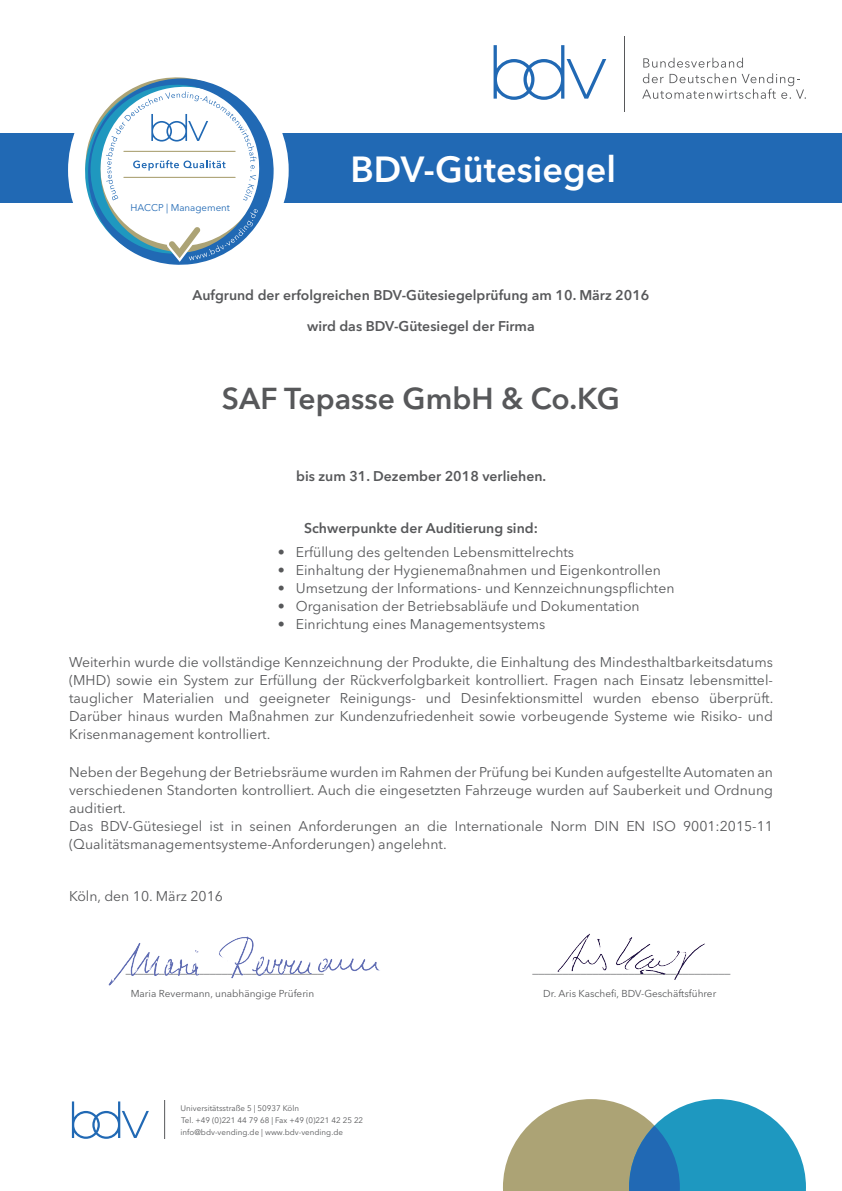
<style>
.page{position:relative;width:842px;height:1191px;background:#fff}
.page>*{position:absolute;margin:0;border:0;box-sizing:border-box;transform-origin:0 0}
.t1{font:600 36px "Avenir Next LT Pro";color:#fff}
.t2{font:600 30px "Avenir Next LT Pro";color:#57585a}
.t3{font:14px/18px "Avenir Next LT Pro";color:#57585a}
.t4{font:600 14px/30px "Avenir Next LT Pro";color:#57585a;text-align:center}
.t5{font:10px "Avenir Next LT Pro";color:#57585a}
.t6{font:9.7px "Avenir Next LT Pro";color:#2169b4}
.t7{font:8px/12.3px "Avenir Next LT Com";color:#57585a}
</style>
<div class="page">
<svg style="left:642px;top:58px;width:164px;height:41px"></svg>
<hr style="left:624px;top:36px;width:1px;height:75px;background:#57585a">
<svg style="left:494px;top:45px;width:112px;height:55px"></svg>
<div style="left:0;top:133px;width:842px;height:70px;background:#2169b4"></div>
<svg style="left:72px;top:1101px;width:77px;height:37px"></svg>
<hr style="left:164px;top:1100px;width:1px;height:39px;background:#57585a">
<svg style="left:503px;top:1099px;width:303px;height:92px"></svg>
<div style="left:68px;top:60px;width:221px;height:220px;background:#fff;border-radius:50%"></div>
<svg style="left:85px;top:77px;width:189px;height:188px"></svg>
<img style="left:557px;top:933px;width:148px;height:47px">
<img style="left:108px;top:936px;width:272px;height:50px">
<p class="t6" style="left:130px;top:202px;width:101px">HACCP | Management</p>
<h1 class="t1" style="left:351px;top:147px;width:267px">BDV-Gütesiegel</h1>
<p class="t4" style="left:192px;top:280px;width:458px">Aufgrund der erfolgreichen BDV-Gütesiegelprüfung am 10. März 2016 wird das BDV-Gütesiegel der Firma</p>
<h2 class="t2" style="left:222px;top:380px;width:400px">SAF Tepasse GmbH &amp; Co.KG</h2>
<p class="t4" style="left:296px;top:460px;width:252px">bis zum 31. Dezember 2018 verliehen.</p>
<p class="t4" style="left:304px;top:512px;width:235px">Schwerpunkte der Auditierung sind:</p>
<p class="t3" style="left:278px;top:542px;width:298px">• Erfüllung des geltenden Lebensmittelrechts</p>
<p class="t3" style="left:278px;top:560px;width:384px">• Einhaltung der Hygienemaßnahmen und Eigenkontrollen</p>
<p class="t3" style="left:278px;top:578px;width:398px">• Umsetzung der Informations- und Kennzeichnungspflichten</p>
<p class="t3" style="left:278px;top:596px;width:363px">• Organisation der Betriebsabläufe und Dokumentation</p>
<p class="t3" style="left:278px;top:614px;width:269px">• Einrichtung eines Managementsystems</p>
<p class="t3" style="left:69px;top:652px;width:706px">Weiterhin wurde die vollständige Kennzeichnung der Produkte, die Einhaltung des Mindesthaltbarkeitsdatums (MHD) sowie ein System zur Erfüllung der Rückverfolgbarkeit kontrolliert. Fragen nach Einsatz lebensmittel&shy;tauglicher Materialien und geeigneter Reinigungs- und Desinfektionsmittel wurden ebenso überprüft.<br>Darüber hinaus wurden Maßnahmen zur Kundenzufriedenheit sowie vorbeugende Systeme wie Risiko- und Krisenmanagement kontrolliert.</p>
<p class="t3" style="left:69px;top:762px;width:705px">Neben der Begehung der Betriebsräume wurden im Rahmen der Prüfung bei Kunden aufgestellte Automaten an verschiedenen Standorten kontrolliert. Auch die eingesetzten Fahrzeuge wurden auf Sauberkeit und Ordnung auditiert.<br>Das BDV-Gütesiegel ist in seinen Anforderungen an die Internationale Norm DIN EN ISO 9001:2015-11 (Qualitätsmanagementsysteme-Anforderungen) angelehnt.</p>
<p class="t3" style="left:69px;top:886px;width:155px">Köln, den 10. März 2016</p>
<p class="t5" style="left:131px;top:987px;width:185px">Maria Revermann, unabhängige Prüferin</p>
<p class="t5" style="left:543px;top:987px;width:174px">Dr. Aris Kaschefi, BDV-Geschäftsführer</p>
<p class="t7" style="left:181px;top:1101px;width:184px">Universitätsstraße 5 | 50937 Köln<br>Tel. +49 (0)221 44 79 68 | Fax +49 (0)221 42 25 22 info@bdv-vending.de | www.bdv-vending.de</p>
</div>
